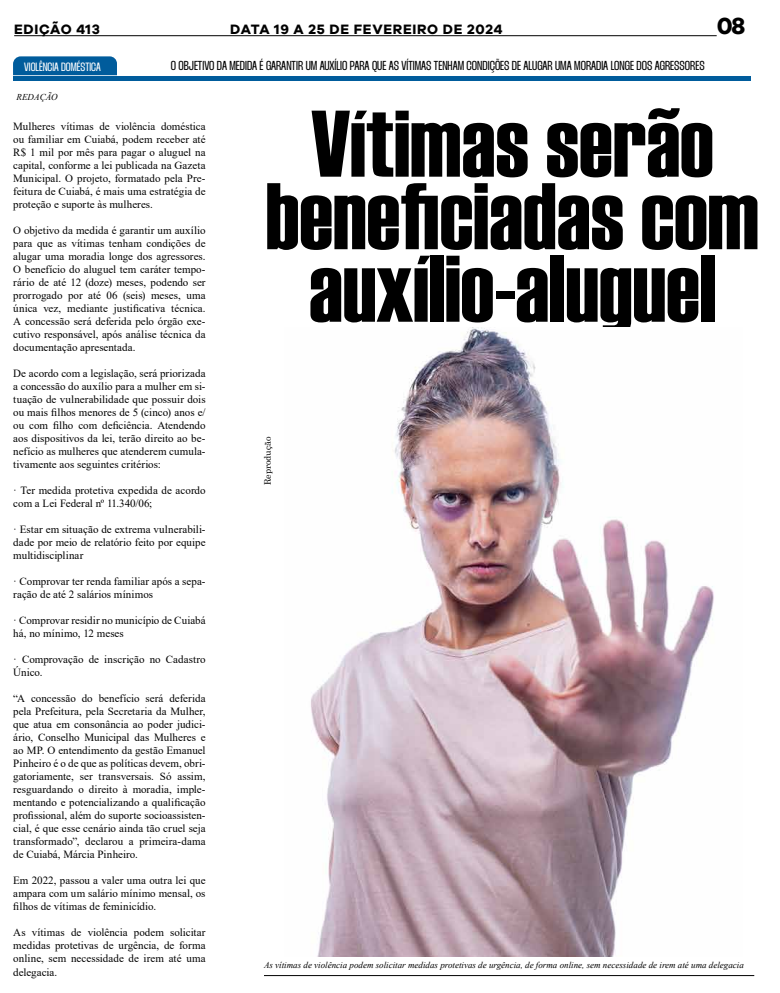
<style>
.page{position:relative;width:780px;height:993px;background:#fff}
.page>*{position:absolute;margin:0;border:0;box-sizing:border-box;transform-origin:0 0}
.t1{font:94.2px/72.5px "Haettenschweiler";color:#000;text-align:center}
.t2{font:700 24px "Galyon";color:#000}
.t3{font:700 14px "Galyon";letter-spacing:.05em;color:#000}
.t4{font:900 13px "Thunder";color:#000}
.t5{font:900 12px "Thunder";color:#fff}
.t6{font:11px/13px "Times New Roman";color:#000;text-align:justify}
.t7{font:italic 9px "Times New Roman";color:#000}
.t8{font:9px "Century";color:#000}
</style>
<div class="page">
<hr style="left:14px;top:35px;width:702px;height:1px;background:#000">
<div style="left:13px;top:76px;width:737px;height:5px;background:#005c9c"></div>
<svg style="left:13px;top:56px;width:104px;height:19px;background:#08619f"></svg>
<hr style="left:264px;top:974px;width:490px;height:1px;background:#000">
<img style="left:311px;top:327px;width:403px;height:629px">
<p class="t3" style="left:14px;top:20px;width:87px">EDIÇÃO 413</p>
<p class="t3" style="left:230px;top:20px;width:274px">DATA 19 A 25 DE FEVEREIRO DE 2024</p>
<h2 class="t2" style="left:716px;top:11px;width:30px">08</h2>
<p class="t5" style="left:24px;top:61px;width:78px">VIOLÊNCIA DOMÉSTICA</p>
<p class="t4" style="left:171px;top:58px;width:535px">O OBJETIVO DA MEDIDA É GARANTIR UM AUXÍLIO PARA QUE AS VÍTIMAS TENHAM CONDIÇÕES DE ALUGAR UMA MORADIA LONGE DOS AGRESSORES</p>
<h1 class="t1" style="left:266px;top:107px;width:494px">Vítimas serão beneficiadas com auxílio-aluguel</h1>
<p class="t7" style="left:17px;top:91px;width:42px">REDAÇÃO</p>
<p class="t6" style="left:13px;top:119px;width:194px">Mulheres vítimas de violência doméstica ou familiar em Cuiabá, podem receber até R$ 1 mil por mês para pagar o aluguel na capital, conforme a lei publicada na Gazeta Municipal. O projeto, formatado pela Pre&shy;feitura de Cuiabá, é mais uma estratégia de proteção e suporte às mulheres.</p>
<p class="t6" style="left:13px;top:223px;width:194px">O objetivo da medida é garantir um auxílio para que as vítimas tenham condições de alugar uma moradia longe dos agressores.<br>O benefício do aluguel tem caráter tempo&shy;rário de até 12 (doze) meses, podendo ser prorrogado por até 06 (seis) meses, uma única vez, mediante justificativa técnica.<br>A concessão será deferida pelo órgão exe&shy;cutivo responsável, após análise técnica da documentação apresentada.</p>
<p class="t6" style="left:13px;top:366px;width:194px">De acordo com a legislação, será priorizada a concessão do auxílio para a mulher em si&shy;tuação de vulnerabilidade que possuir dois ou mais filhos menores de 5 (cinco) anos e/ ou com filho com deficiência. Atendendo aos dispositivos da lei, terão direito ao be&shy;nefício as mulheres que atenderem cumula&shy;tivamente aos seguintes critérios:</p>
<p class="t6" style="left:13px;top:483px;width:194px">· Ter medida protetiva expedida de acordo com a Lei Federal nº 11.340/06;</p>
<p class="t6" style="left:13px;top:522px;width:194px">· Estar em situação de extrema vulnerabili&shy;dade por meio de relatório feito por equipe multidisciplinar</p>
<p class="t6" style="left:13px;top:574px;width:194px">· Comprovar ter renda familiar após a sepa&shy;ração de até 2 salários mínimos</p>
<p class="t6" style="left:13px;top:613px;width:194px">· Comprovar residir no município de Cuiabá há, no mínimo, 12 meses</p>
<p class="t6" style="left:13px;top:652px;width:194px">· Comprovação de inscrição no Cadastro<br>Único.</p>
<p class="t6" style="left:13px;top:691px;width:194px">“A concessão do benefício será deferida pela Prefeitura, pela Secretaria da Mulher, que atua em consonância ao poder judici&shy;ário, Conselho Municipal das Mulheres e ao MP. O entendimento da gestão Emanuel Pinheiro é o de que as políticas devem, obri&shy;gatoriamente, ser transversais. Só assim, resguardando o direito à moradia, imple&shy;mentando e potencializando a qualificação profissional, além do suporte socioassisten&shy;cial, é que esse cenário ainda tão cruel seja transformado”, declarou a primeira-dama de Cuiabá, Márcia Pinheiro.</p>
<p class="t6" style="left:13px;top:873px;width:194px">Em 2022, passou a valer uma outra lei que ampara com um salário mínimo mensal, os filhos de vítimas de feminicídio.</p>
<p class="t6" style="left:13px;top:925px;width:194px">As vítimas de violência podem solicitar medidas protetivas de urgência, de forma online, sem necessidade de irem até uma delegacia.</p>
<p class="t8" style="left:260px;top:485px;width:50px;rotate:-90deg">Reprodução</p>
<p class="t7" style="left:264px;top:958px;width:481px">As vítimas de violência podem solicitar medidas protetivas de urgência, de forma online, sem necessidade de irem até uma delegacia</p>
</div>
